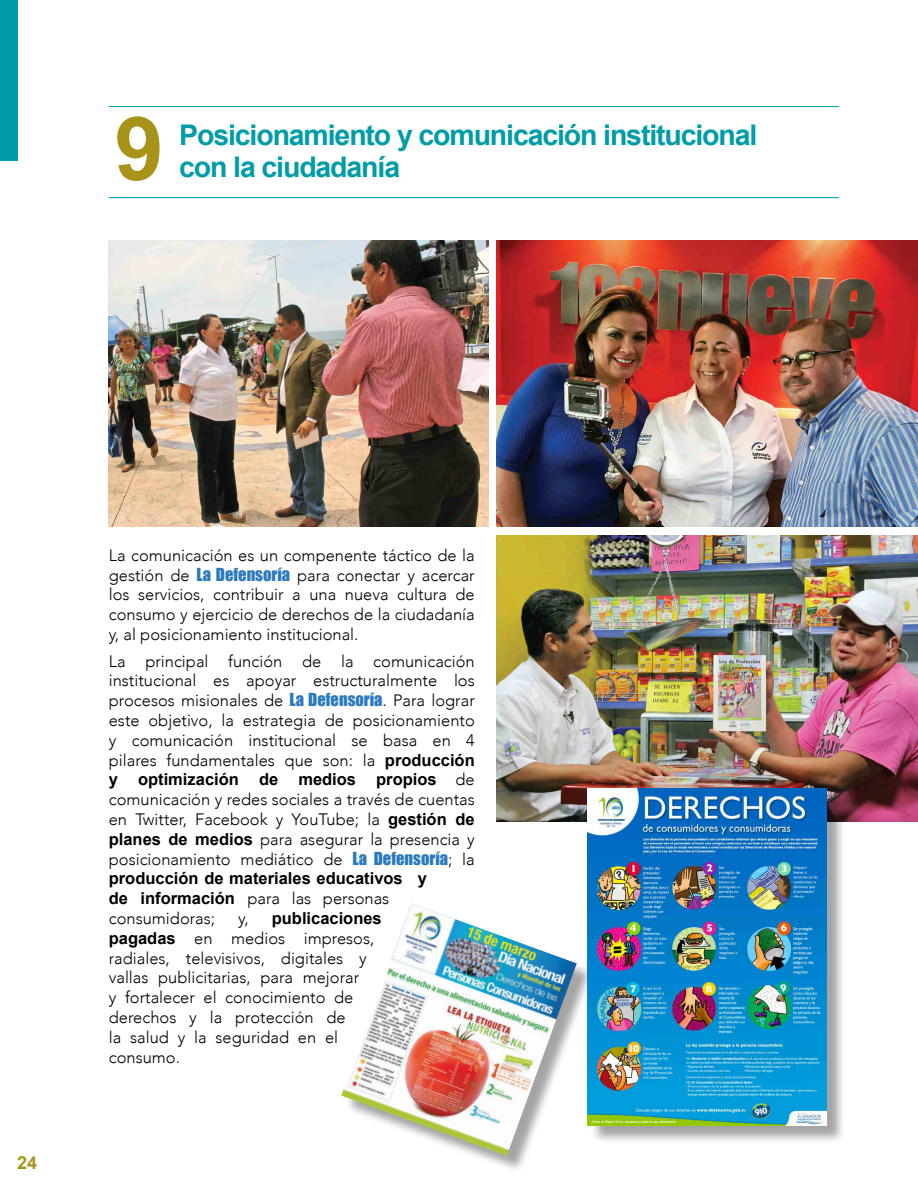
<style>
.page{position:relative;width:918px;height:1188px;background:#fff}
.page>*{position:absolute;margin:0;border:0;box-sizing:border-box;transform-origin:0 0}
.t1{font:700 88.35px "Arial";color:#a89319}
.t2{font:700 28.5px/31.5px "Arial";letter-spacing:-.04em;color:#009ca7}
.t3{font:700 18px "Arial";color:#a89319}
.t4{font:300 16.5px/19.8px "Avenir";color:#000;text-align:justify}
.t5{font:700 16.5px "Arial";color:#000}
.s1{font-family:"Impact";font-weight:400;color:#2a7abd}
.s2{font-family:"Arial";font-weight:700}
.s3{font-family:"Avenir";font-weight:300}
</style>
<div class="page">
<img style="left:497px;top:240px;width:421px;height:287px">
<img style="left:497px;top:536px;width:421px;height:286px">
<div style="left:344px;top:906px;width:250px;height:268px;background:#000;opacity:.36"></div>
<img style="left:341px;top:903px;width:236px;height:253px">
<div style="left:591px;top:791px;width:254px;height:354px;background:#000;opacity:.36"></div>
<img style="left:588px;top:789px;width:239px;height:337px">
<hr style="left:109px;top:197px;width:730px;height:1px;background:#00a9b4">
<hr style="left:109px;top:106px;width:730px;height:1px;background:#00a9b4">
<div style="left:0;top:0;width:17px;height:161px;background:#009ca7"></div>
<img style="left:109px;top:240px;width:379px;height:287px">
<h1 class="t1" style="left:114px;top:90px;width:51px">9</h1>
<h2 class="t2" style="left:179px;top:120px;width:580px">Posicionamiento y comunicación institucional con la ciudadanía</h2>
<p class="t3" style="left:17px;top:1151px;width:22px">24</p>
<p class="t4" style="left:109px;top:545px;width:368px">La comunicación es un compenente táctico de la gestión de <span class="s1">La Defensoría</span> para conectar y acercar los servicios, contribuir a una nueva cultura de consumo y ejercicio de derechos de la ciudadanía y, al posicionamiento institucional.</p>
<p class="t4" style="left:109px;top:651px;width:368px">La principal función de la comunicación institucional es apoyar estructuralmente los procesos misionales de <span class="s1">La Defensoría</span>. Para lograr este objetivo, la estrategia de posicionamiento y comunicación institucional se basa en 4 pilares fundamentales que son: la <span class="s2">producción</span></p>
<p class="t5" style="left:109px;top:769px;width:368px">y optimización de medios propios <span class="s3">de</span></p>
<p class="t4" style="left:109px;top:790px;width:368px">comunicación y redes sociales a través de cuentas en Twitter, Facebook y YouTube; la <span class="s2">gestión de planes de medios</span> para asegurar la presencia y posicionamiento mediático de <span class="s1">La Defensoría</span>; la</p>
<p class="t5" style="left:109px;top:868px;width:320px">producción de materiales educativos y</p>
<p class="t4" style="left:109px;top:889px;width:282px"><span class="s2">de información</span> para las personas consumidoras;</p>
<p class="t4" style="left:238px;top:908px;width:12px">y,</p>
<p class="t5" style="left:272px;top:907px;width:112px">publicaciones</p>
<p class="t4" style="left:109px;top:928px;width:267px;text-align:left"><span class="s2">pagadas</span> en medios impresos, radiales, televisivos, digitales y vallas publicitarias, para mejorar<br>y fortalecer el conocimiento de derechos y la protección de<br>la salud y la seguridad en el consumo.</p>
</div>
